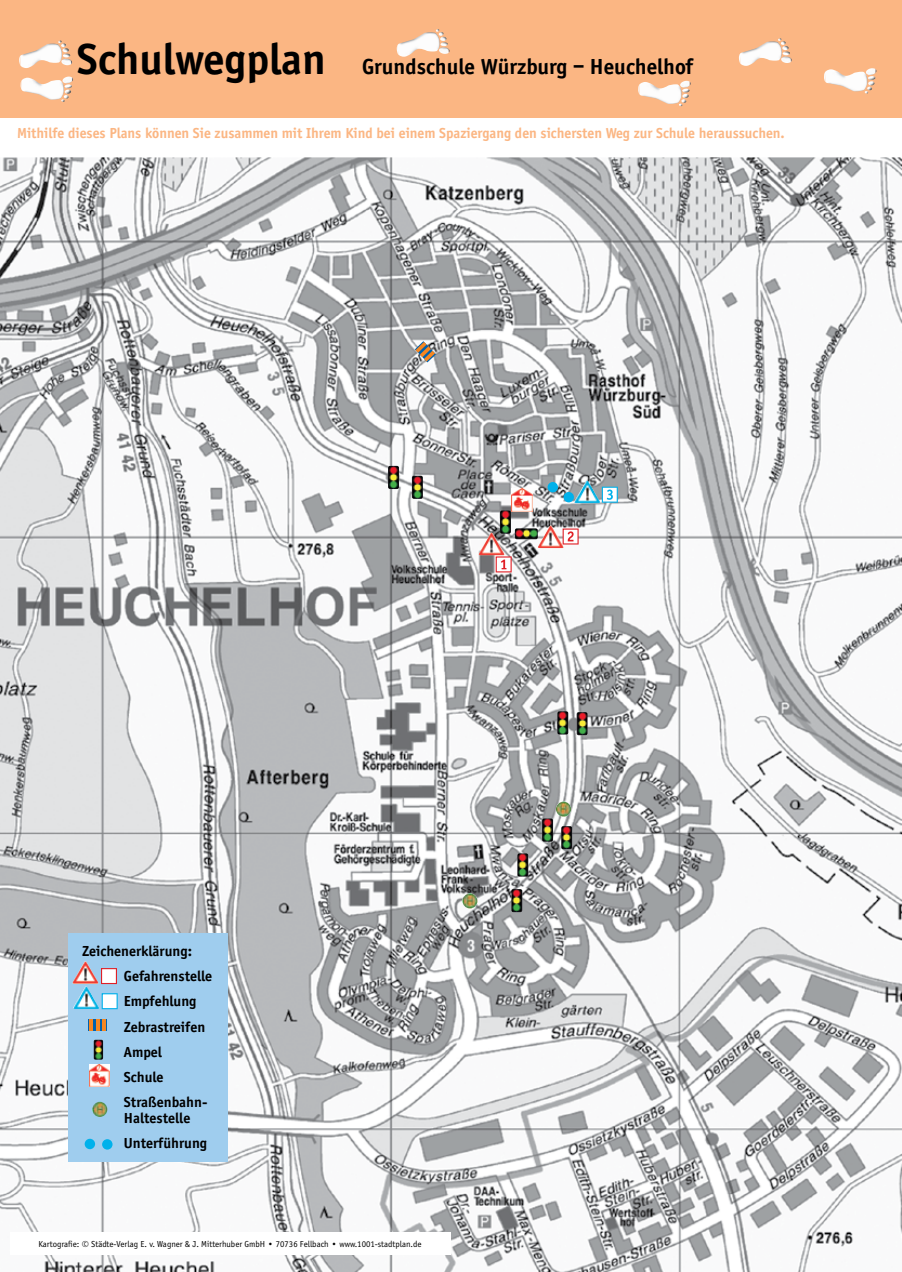
<style>
.page{position:relative;width:902px;height:1272px;background:#fff}
.page>*{position:absolute;margin:0;border:0;box-sizing:border-box;transform-origin:0 0}
.t1{font:700 22.5px "Officina Sans";color:#000}
.t2{font:700 15px "Officina Sans";color:#fbb683}
.t3{font:700 15px/25px "Officina Sans";color:#000}
.t4{font:9px "Officina Sans";color:#000}
.s1{font-size:45px}
</style>
<div class="page">
<img style="left:0;top:157px;width:901px;height:1114px">
<div style="left:0;top:0;width:901px;height:118px;background:#fbb683"></div>
<img style="left:21px;top:78px;width:40px;height:22px">
<svg style="left:61px;top:77px;width:12px;height:25px"></svg>
<img style="left:20px;top:44px;width:38px;height:24px">
<svg style="left:58px;top:40px;width:14px;height:25px"></svg>
<svg style="left:542px;top:525px;width:8px;height:13px"></svg>
<img style="left:511px;top:488px;width:21px;height:23px">
<img style="left:397px;top:32px;width:39px;height:25px">
<svg style="left:436px;top:29px;width:13px;height:25px"></svg>
<svg style="left:483px;top:532px;width:8px;height:13px"></svg>
<svg style="left:579px;top:480px;width:7px;height:13px"></svg>
<img style="left:639px;top:82px;width:40px;height:22px">
<svg style="left:679px;top:81px;width:11px;height:25px"></svg>
<div style="left:10px;top:1232px;width:440px;height:23px;background:#fff"></div>
<svg style="left:562px;top:528px;width:16px;height:16px"></svg>
<svg style="left:495px;top:556px;width:16px;height:16px"></svg>
<svg style="left:601px;top:486px;width:16px;height:16px"></svg>
<img style="left:462px;top:893px;width:15px;height:15px;border-radius:8px">
<img style="left:556px;top:801px;width:15px;height:15px;border-radius:8px">
<img style="left:517px;top:853px;width:11px;height:23px">
<img style="left:412px;top:475px;width:11px;height:24px">
<img style="left:561px;top:826px;width:11px;height:23px">
<img style="left:576px;top:712px;width:11px;height:23px">
<img style="left:557px;top:711px;width:11px;height:23px">
<img style="left:500px;top:510px;width:11px;height:23px">
<img style="left:542px;top:818px;width:11px;height:23px">
<img style="left:388px;top:466px;width:11px;height:23px">
<svg style="left:415px;top:341px;width:21px;height:21px"></svg>
<img style="left:514px;top:528px;width:23px;height:11px">
<img style="left:511px;top:889px;width:11px;height:23px">
<img style="left:739px;top:41px;width:39px;height:25px">
<svg style="left:778px;top:38px;width:13px;height:25px"></svg>
<img style="left:824px;top:69px;width:40px;height:22px">
<svg style="left:864px;top:68px;width:12px;height:26px"></svg>
<div style="left:547px;top:482px;width:11px;height:10px;background:#00b1eb;border-radius:50%"></div>
<div style="left:563px;top:492px;width:11px;height:10px;background:#00b1eb;border-radius:50%"></div>
<div style="left:68px;top:933px;width:159px;height:228px;background:#9fcdee"></div>
<img style="left:89px;top:1064px;width:20px;height:22px">
<svg style="left:101px;top:968px;width:16px;height:16px"></svg>
<svg style="left:88px;top:1019px;width:19px;height:12px"></svg>
<svg style="left:96px;top:1019px;width:9px;height:12px"></svg>
<hr style="left:89px;top:1019px;width:4px;height:12px;background:#f68722">
<img style="left:94px;top:1039px;width:9px;height:20px">
<svg style="left:77px;top:961px;width:8px;height:13px"></svg>
<img style="left:92px;top:1101px;width:15px;height:15px;border-radius:8px">
<div style="left:85px;top:1138px;width:10px;height:11px;background:#00b1eb;border-radius:50%"></div>
<div style="left:102px;top:1139px;width:10px;height:10px;background:#00b1eb;border-radius:50%"></div>
<svg style="left:102px;top:993px;width:16px;height:16px"></svg>
<img style="left:77px;top:986px;width:9px;height:14px">
<h1 class="t1" style="left:77px;top:53px;width:618px"><span class="s1">Schulwegplan</span> Grundschule Würzburg – Heuchelhof</h1>
<p class="t2" style="left:17px;top:124px;width:769px">Mithilfe dieses Plans können Sie zusammen mit Ihrem Kind bei einem Spaziergang den sichersten Weg zur Schule heraussuchen.</p>
<p class="t3" style="left:82px;top:937px;width:111px">Zeichenerklärung:</p>
<p class="t3" style="left:124px;top:963px;width:90px">Gefahrenstelle<br>Empfehlung<br>Zebrastreifen<br>Ampel<br>Schule<br>Straßenbahn-</p>
<p class="t3" style="left:124px;top:1105px;width:85px">Haltestelle<br>Unterführung</p>
<p class="t4" style="left:38px;top:1239px;width:384px">Kartografie: © Städte-Verlag E. v. Wagner &amp; J. Mitterhuber GmbH • 70736 Fellbach • www.1001-stadtplan.de</p>
</div>
